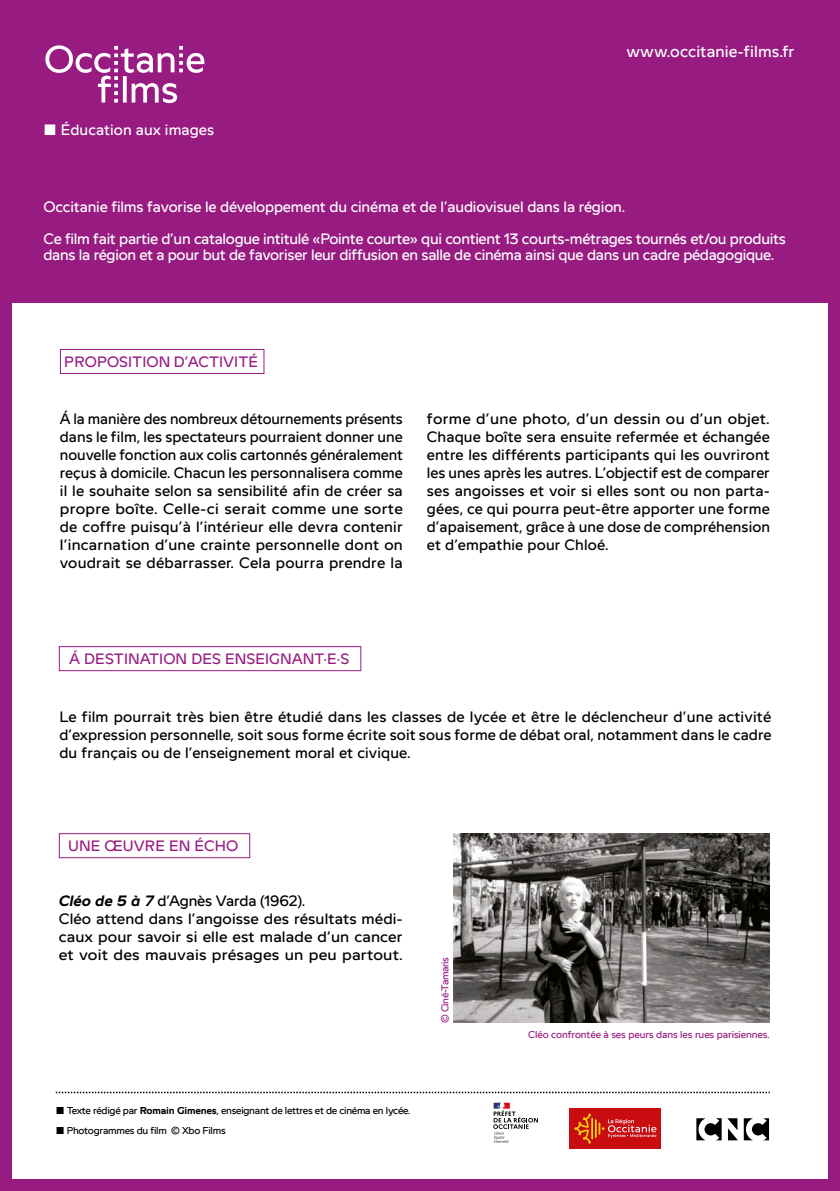
<style>
.page{position:relative;width:840px;height:1191px;background:#fff}
.page>*{position:absolute;margin:0;border:0;box-sizing:border-box;transform-origin:0 0}
.t1{font:16px "Bobine";letter-spacing:.005em;color:#fff}
.t2{font:15px/18px "Bobine";letter-spacing:.01em;color:#000;text-align:justify}
.t3{font:15px/18px "Bobine";letter-spacing:.01em;color:#000;text-align:justify;scale:1.04 1}
.t4{font:15px/32px "Bobine";letter-spacing:-.02em;color:#fff}
.t5{font:15px "Bobine";letter-spacing:.005em;color:#971b81}
.t6{font:15px "Bobine";letter-spacing:.005em;color:#fff}
.t7{font:10px/20px "Bobine";letter-spacing:-.025em;color:#000}
.t8{font:10px "Bobine";letter-spacing:-.01em;color:#971b81}
.t9{font:10px "Bobine";letter-spacing:-.04em;color:#971b81}
.s1{font-weight:700;font-style:italic}
.s2{font-weight:700}
</style>
<div class="page">
<div style="left:0;top:0;width:839px;height:302px;background:#971b81"></div>
<svg style="left:45px;top:45px;width:159px;height:58px"></svg>
<div style="left:568px;top:1108px;width:92px;height:40px;background:#c90c0f"></div>
<svg style="left:574px;top:1113px;width:82px;height:30px"></svg>
<svg style="left:696px;top:1118px;width:72px;height:22px"></svg>
<svg style="left:56px;top:1091px;width:713px;height:2px"></svg>
<div style="left:59px;top:646px;width:302px;height:25px;border:1px solid #971b81"></div>
<svg style="left:493px;top:1102px;width:44px;height:40px"></svg>
<div style="left:0;top:0;width:11px;height:1191px;background:#971b81"></div>
<div style="left:0;top:1179px;width:839px;height:12px;background:#971b81"></div>
<div style="left:828px;top:0;width:11px;height:1191px;background:#971b81"></div>
<div style="left:60px;top:349px;width:204px;height:25px;border:1px solid #971b81"></div>
<div style="left:59px;top:833px;width:191px;height:25px;border:1px solid #971b81"></div>
<img style="left:453px;top:834px;width:316px;height:188px">
<p class="t6" style="left:61px;top:122px;width:155px">Éducation aux images</p>
<p class="t1" style="left:626px;top:42px;width:169px">www.occitanie-films.fr</p>
<p class="t4" style="left:43px;top:190px;width:743px">Occitanie films favorise le développement du cinéma et de l’audiovisuel dans la région.<br>Ce film fait partie d’un catalogue intitulé «Pointe courte» qui contient 13 courts-métrages tournés et/ou produits</p>
<p class="t4" style="left:43px;top:238px;width:731px">dans la région et a pour but de favoriser leur diffusion en salle de cinéma ainsi que dans un cadre pédagogique.</p>
<p class="t5" style="left:64px;top:353px;width:195px">PROPOSITION D’ACTIVITÉ</p>
<p class="t2" style="left:60px;top:409px;width:344px">À la manière des nombreux détournements présents dans le film, les spectateurs pourraient donner une nouvelle fonction aux colis cartonnés généralement reçus à domicile. Chacun les personnalisera comme il le souhaite selon sa sensibilité afin de créer sa propre boîte. Celle-ci serait comme une sorte de coffre puisqu’à l’intérieur elle devra contenir l’incarnation d’une crainte personnelle dont on voudrait se débarrasser. Cela pourra prendre la</p>
<p class="t3" style="left:426px;top:409px;width:331px">forme d’une photo, d’un dessin ou d’un objet.<br>Chaque boîte sera ensuite refermée et échangée entre les différents participants qui les ouvriront les unes après les autres. L’objectif est de comparer ses angoisses et voir si elles sont ou non parta&shy;gées, ce qui pourra peut-être apporter une forme d’apaisement, grâce à une dose de compréhension et d’empathie pour Chloé.</p>
<p class="t5" style="left:69px;top:650px;width:281px">À DESTINATION DES ENSEIGNANT·E·S</p>
<p class="t2" style="left:59px;top:708px;width:713px">Le film pourrait très bien être étudié dans les classes de lycée et être le déclencheur d’une activité d’expression personnelle, soit sous forme écrite soit sous forme de débat oral, notamment dans le cadre du français ou de l’enseignement moral et civique.</p>
<p class="t5" style="left:68px;top:837px;width:171px">UNE ŒUVRE EN ÉCHO</p>
<p class="t2" style="left:59px;top:891px;width:345px;text-align:left"><span class="s1">Cléo de 5 à 7</span> d’Agnès Varda (1962).<br>Cléo attend dans l’angoisse des résultats médi&shy;caux pour savoir si elle est malade d’un cancer et voit des mauvais présages un peu partout.</p>
<p class="t9" style="left:439px;top:1022px;width:67px;rotate:-90deg">© Ciné-Tamaris</p>
<p class="t7" style="left:67px;top:1100px;width:345px">Texte rédigé par <span class="s2">Romain Gimenes</span>, enseignant de lettres et de cinéma en lycée.<br>Photogrammes du film © Xbo Films</p>
<p class="t8" style="left:528px;top:1029px;width:243px">Cléo confrontée à ses peurs dans les rues parisiennes.</p>
</div>
